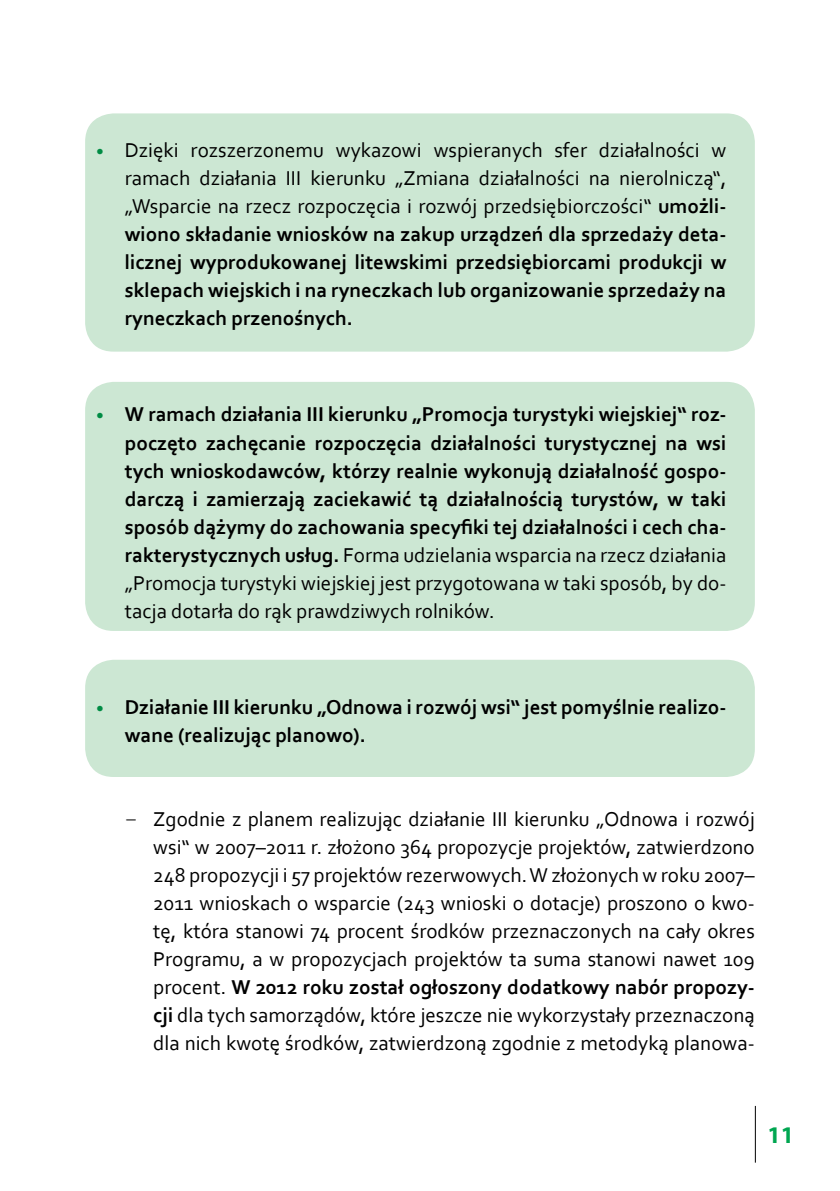
<style>
.page{position:relative;width:840px;height:1191px;background:#fff}
.page>*{position:absolute;margin:0;border:0;box-sizing:border-box;transform-origin:0 0}
.t1{font:700 24px "Myriad Pro";color:#00a651}
.t2{font:700 21px/28px "Corbel";color:#000;text-align:justify}
.t3{font:21px/28px "Corbel";color:#000;text-align:justify}
.s1{font-family:"Myriad Pro";color:#008c44}
.s2{font-weight:400}
.s3{font-family:"Courier New"}
.s4{font-weight:700}
</style>
<div class="page">
<hr style="left:754px;top:1106px;width:1px;height:56px;background:#000">
<div style="left:85px;top:382px;width:669px;height:249px;background:#cce7d3;border-radius:28px"></div>
<div style="left:85px;top:660px;width:669px;height:117px;background:#cce7d3;border-radius:28px"></div>
<div style="left:85px;top:113px;width:669px;height:238px;background:#cce7d3;border-radius:28px"></div>
<p class="t2" style="left:125px;top:136px;width:602px;text-indent:-28px"><span class="s1">•</span> <span class="s2">Dzięki rozszerzonemu wykazowi wspieranych sfer działalności w ramach działania III kierunku „Zmiana działalności na nierolniczą“, „Wsparcie na rzecz rozpoczęcia i rozwój przedsiębiorczości“</span> umożli&shy;wiono składanie wniosków na zakup urządzeń dla sprzedaży deta&shy;licznej wyprodukowanej litewskimi przedsiębiorcami produkcji w sklepach wiejskich i na ryneczkach lub organizowanie sprzedaży na ryneczkach przenośnych.</p>
<p class="t2" style="left:125px;top:400px;width:602px;text-indent:-28px"><span class="s1">•</span> W ramach działania III kierunku „Promocja turystyki wiejskiej“ roz&shy;poczęto zachęcanie rozpoczęcia działalności turystycznej na wsi tych wnioskodawców, którzy realnie wykonują działalność gospo&shy;darczą i zamierzają zaciekawić tą działalnością turystów, w taki sposób dążymy do zachowania specyfiki tej działalności i cech cha&shy;rakterystycznych usług. <span class="s2">Forma udzielania wsparcia na rzecz działania „Promocja turystyki wiejskiej jest przygotowana w taki sposób, by do&shy;tacja dotarła do rąk prawdziwych rolników.</span></p>
<p class="t2" style="left:125px;top:692px;width:602px;text-indent:-28px"><span class="s1">•</span> Działanie III kierunku „Odnowa i rozwój wsi“ jest pomyślnie realizo&shy;wane (realizując planowo).</p>
<p class="t3" style="left:153px;top:805px;width:602px;text-indent:-28px"><span class="s3">−</span> Zgodnie z planem realizując działanie III kierunku „Odnowa i rozwój wsi“ w 2007–2011 r. złożono 364 propozycje projektów, zatwierdzono 248 propozycji i 57 projektów rezerwowych. W złożonych w roku 2007– 2011 wnioskach o wsparcie (243 wnioski o dotacje) proszono o kwo&shy;tę, która stanowi 74 procent środków przeznaczonych na cały okres Programu, a w propozycjach projektów ta suma stanowi nawet 109 procent. <span class="s4">W 2012 roku został ogłoszony dodatkowy nabór propozy&shy;cji</span> dla tych samorządów, które jeszcze nie wykorzystały przeznaczoną dla nich kwotę środków, zatwierdzoną zgodnie z metodyką planowa-</p>
<p class="t1" style="left:767px;top:1119px;width:28px">11</p>
</div>
